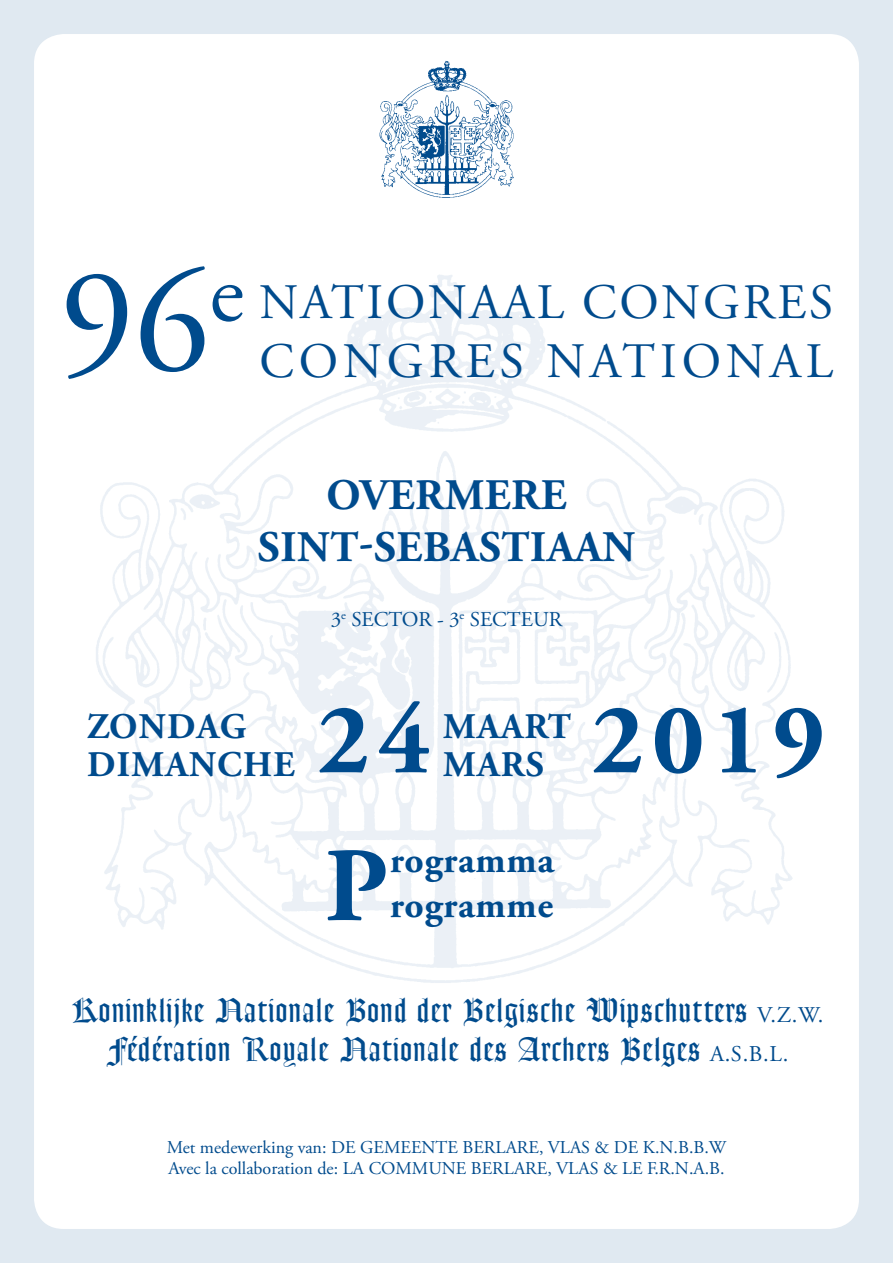
<style>
.page{position:relative;width:893px;height:1263px;background:#e0e9f1}
.page>*{position:absolute;margin:0;border:0;box-sizing:border-box;transform-origin:0 0}
.t1{font:150px "Adobe Garamond Pro";color:#004b8d}
.t2{font:700 105.3px "Adobe Garamond Pro";color:#004b8d}
.t3{font:700 100.5px "Adobe Garamond Pro";letter-spacing:.08em;color:#004b8d}
.t4{font:87px "Adobe Garamond Pro";color:#004b8d}
.t5{font:49.5px "Adobe Garamond Pro";letter-spacing:.055em;color:#004b8d}
.t6{font:49.5px "Adobe Garamond Pro";letter-spacing:.1em;color:#004b8d}
.t7{font:700 43.5px/52.2px "Adobe Garamond Pro";letter-spacing:.015em;color:#004b8d;text-align:center}
.t8{font:700 37.5px/45px "Adobe Garamond Pro";color:#004b8d}
.t9{font:700 36px/37.5px "Adobe Garamond Pro";letter-spacing:.035em;color:#004b8d}
.t10{font:33px/39.6px "Goudy Text MT Std";letter-spacing:.03em;color:#004b8d;text-align:center}
.t11{font:21px "Adobe Garamond Pro";color:#004b8d}
.t12{font:18px/21.6px "Adobe Garamond Pro";color:#004b8d}
.s1{font-family:"Adobe Garamond Pro";font-size:22.5px}
</style>
<div class="page">
<div style="left:34px;top:34px;width:825px;height:1195px;background:#fff;border-radius:30px"></div>
<img style="left:96px;top:275px;width:697px;height:708px">
<img style="left:379px;top:61px;width:135px;height:137px">
<h1 class="t1" style="left:60px;top:232px;width:151px">96</h1>
<h3 class="t4" style="left:210px;top:241px;width:36px">e</h3>
<h3 class="t5" style="left:259px;top:272px;width:576px">NATIONAAL CONGRES</h3>
<h3 class="t6" style="left:259px;top:332px;width:575px">CONGRES NATIONAL</h3>
<h3 class="t7" style="left:258px;top:470px;width:379px">OVERMERE<br>SINT-SEBASTIAAN</h3>
<p class="t11" style="left:331px;top:606px;width:233px">3<sup>e</sup> SECTOR - 3<sup>e</sup> SECTEUR</p>
<h3 class="t3" style="left:318px;top:682px;width:114px">24</h3>
<h3 class="t9" style="left:87px;top:709px;width:209px">ZO NDAG<br>DIMANCHE</h3>
<h3 class="t9" style="left:443px;top:709px;width:129px">MAART</h3>
<h3 class="t9" style="left:443px;top:746px;width:102px">MARS</h3>
<h3 class="t3" style="left:592px;top:682px;width:235px">2019</h3>
<h2 class="t2" style="left:325px;top:825px;width:65px">P</h2>
<h3 class="t8" style="left:390px;top:838px;width:166px">ROGRAMMA<br>ROGRAMME</h3>
<h3 class="t10" style="left:70px;top:991px;width:755px">Koninklijke Nationale Bond der Belgische Wipschutters <span class="s1">V.Z.W.<br></span>Fédération Royale Nationale des Archers Belges <span class="s1">A.S.B.L.</span></h3>
<p class="t12" style="left:167px;top:1137px;width:561px">Met medewerking van: DE GEMEENTE BERLARE, VLAS &amp; DE K.N.B.B.W<br>Avec la collaboration de: LA COMMUNE BERLARE, VLAS &amp; LE F.R.N.A.B.</p>
</div>
